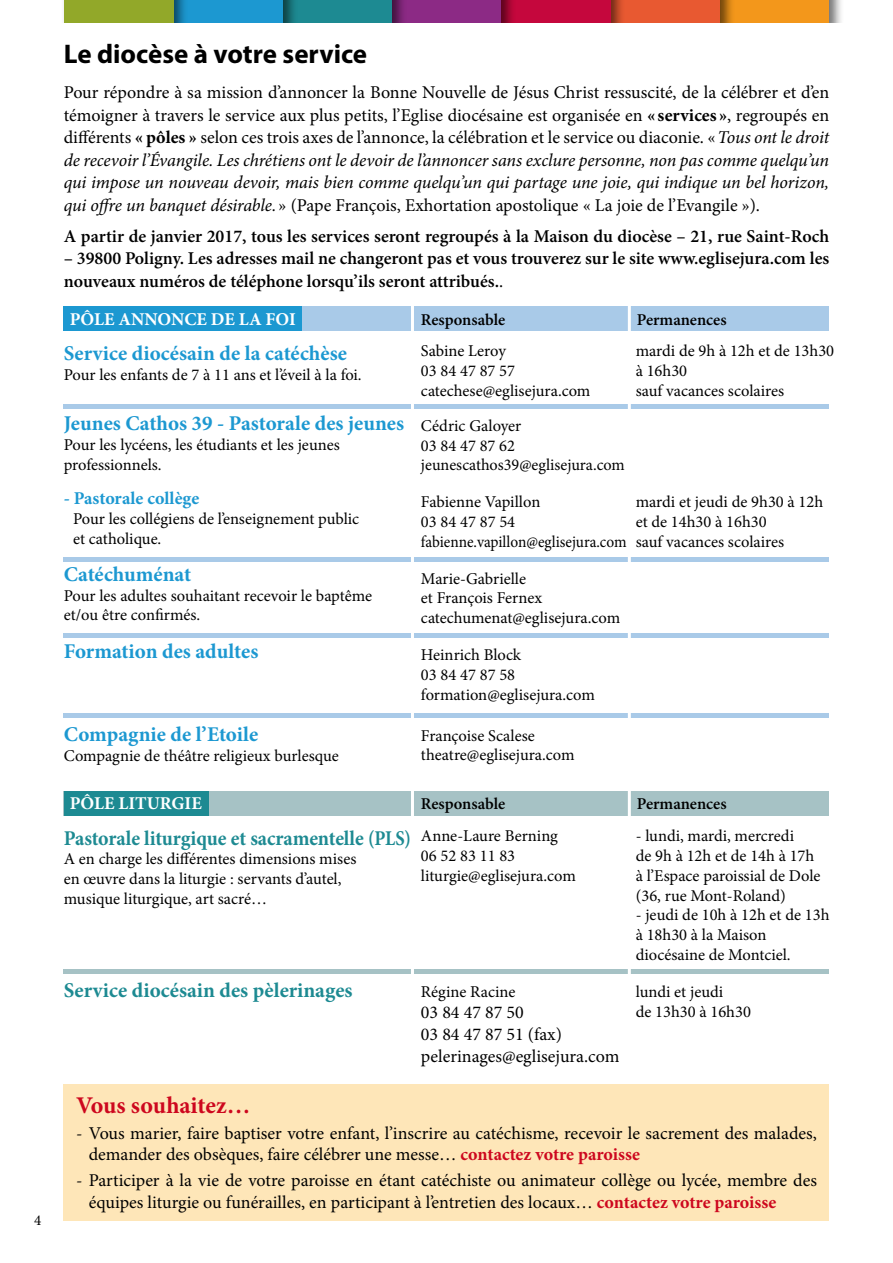
<style>
.page{position:relative;width:893px;height:1263px;background:#fff}
.page>*{position:absolute;margin:0;border:0;box-sizing:border-box;transform-origin:0 0}
.t1{font:700 27px "Myriad Pro";color:#000}
.t2{font:700 24px "Minion Pro";letter-spacing:-.005em;color:#cd071e}
.t3{font:700 21px "Minion Pro";color:#1c98d1}
.t4{font:700 21px "Minion Pro";color:#1d8a92;scale:.95 1}
.t5{font:700 21px "Minion Pro";color:#1d8a92}
.t6{font:18px/22.5px "Minion Pro";color:#000}
.t7{font:600 18px/22.5px "Minion Pro";color:#000}
.t8{font:700 18px "Minion Pro";color:#fff}
.t9{font:700 18px "Minion Pro";color:#1c98d1}
.t10{font:16.5px/19.8px "Minion Pro";color:#000}
.t11{font:600 16.5px "Minion Pro";color:#000}
.t12{font:15px "Minion Pro";color:#000}
.s1{font-weight:700}
.s2{font-style:italic}
.s3{font-weight:400}
.s4{font-weight:700;color:#cd071e}
</style>
<div class="page">
<div style="left:64px;top:1084px;width:765px;height:136px;background:#fee6b8"></div>
<div style="left:64px;top:306px;width:765px;height:25px;background:#a9cae8"></div>
<div style="left:64px;top:791px;width:765px;height:25px;background:#a6c2c5"></div>
<div style="left:64px;top:306px;width:238px;height:25px;background:#1c98d1"></div>
<div style="left:64px;top:791px;width:144px;height:25px;background:#1d8a92"></div>
<hr style="left:64px;top:404px;width:765px;height:4px;background:#a9cae8">
<div style="left:64px;top:969px;width:765px;height:5px;background:#a6c2c5"></div>
<hr style="left:64px;top:557px;width:765px;height:4px;background:#a9cae8">
<hr style="left:64px;top:634px;width:765px;height:4px;background:#a9cae8">
<hr style="left:64px;top:713px;width:765px;height:4px;background:#a9cae8">
<hr style="left:411px;top:302px;width:3px;height:467px;background:#fff">
<hr style="left:411px;top:787px;width:3px;height:198px;background:#fff">
<hr style="left:628px;top:302px;width:3px;height:472px;background:#fff">
<hr style="left:628px;top:787px;width:3px;height:198px;background:#fff">
<div style="left:716px;top:0;width:128px;height:39px;background:#000;opacity:.55"></div>
<div style="left:720px;top:0;width:109px;height:24px;background:#f3971b"></div>
<div style="left:607px;top:0;width:128px;height:39px;background:#000;opacity:.55"></div>
<div style="left:610px;top:0;width:110px;height:24px;background:#e85931"></div>
<div style="left:498px;top:0;width:127px;height:39px;background:#000;opacity:.55"></div>
<div style="left:501px;top:0;width:109px;height:24px;background:#c5073d"></div>
<div style="left:389px;top:0;width:127px;height:39px;background:#000;opacity:.55"></div>
<div style="left:392px;top:0;width:109px;height:24px;background:#8c2a85"></div>
<div style="left:279px;top:0;width:128px;height:39px;background:#000;opacity:.55"></div>
<div style="left:283px;top:0;width:109px;height:24px;background:#1d8a92"></div>
<div style="left:170px;top:0;width:128px;height:39px;background:#000;opacity:.55"></div>
<div style="left:173px;top:0;width:110px;height:24px;background:#1c98d1"></div>
<div style="left:61px;top:0;width:127px;height:39px;background:#000;opacity:.55"></div>
<div style="left:64px;top:0;width:109px;height:24px;background:#92a829"></div>
<div style="left:43px;top:24px;width:812px;height:21px;background:#fff"></div>
<p class="t12" style="left:34px;top:1210px;width:9px">4</p>
<h1 class="t1" style="left:64px;top:36px;width:305px">Le diocèse à votre service</h1>
<p class="t6" style="left:64px;top:81px;width:767px;text-align:justify">Pour répondre à sa mission d’annoncer la Bonne Nouvelle de Jésus Christ ressuscité, de la célébrer et d’en témoigner à travers le service aux plus petits, l’Eglise diocésaine est organisée en <span class="s1">« services »</span>, regroupés en différents <span class="s1">« pôles »</span> selon ces trois axes de l’annonce, la célébration et le service ou diaconie. «<span class="s2">Tous ont le droit de recevoir l’Évangile. Les chrétiens ont le devoir de l’annoncer sans exclure personne, non pas comme quelqu’un qui impose un nouveau devoir, mais bien comme quelqu’un qui partage une joie, qui indique un bel horizon, qui offre un banquet désirable.</span> » (Pape François, Exhortation apostolique « La joie de l’Evangile »).</p>
<p class="t7" style="left:64px;top:225px;width:767px">A partir de janvier 2017, tous les services seront regroupés à la Maison du diocèse – 21, rue Saint-Roch</p>
<p class="t7" style="left:64px;top:247px;width:767px">– 39800 Poligny. Les adresses mail ne changeront pas et vous trouverez sur le site www.eglisejura.com les nouveaux numéros de téléphone lorsqu’ils seront attribués.<span class="s3">.</span></p>
<p class="t8" style="left:70px;top:306px;width:228px">PÔLE ANNONCE DE LA FOI</p>
<p class="t11" style="left:421px;top:308px;width:86px">Responsable</p>
<p class="t11" style="left:637px;top:308px;width:91px">Permanences</p>
<p class="t3" style="left:64px;top:338px;width:285px">Service diocésain de la catéchèse</p>
<p class="t10" style="left:64px;top:364px;width:299px">Pour les enfants de 7 à 11 ans et l’éveil à la foi.</p>
<p class="t3" style="left:64px;top:409px;width:342px">Jeunes Cathos 39 - Pastorale des jeunes</p>
<p class="t10" style="left:64px;top:435px;width:277px">Pour les lycéens, les étudiants et les jeunes professionnels.</p>
<p class="t9" style="left:64px;top:486px;width:137px">- Pastorale collège</p>
<p class="t10" style="left:73px;top:509px;width:288px">Pour les collégiens de l’enseignement public et catholique.</p>
<p class="t3" style="left:64px;top:559px;width:129px">Catéchuménat</p>
<p class="t10" style="left:64px;top:585px;width:310px">Pour les adultes souhaitant recevoir le baptême et/ou être confirmés.</p>
<p class="t3" style="left:64px;top:637px;width:196px">Formation des adultes</p>
<p class="t3" style="left:64px;top:720px;width:196px">Compagnie de l’Etoile</p>
<p class="t10" style="left:64px;top:746px;width:277px">Compagnie de théâtre religieux burlesque</p>
<p class="t10" style="left:421px;top:341px;width:171px">Sabine Leroy<br>03 84 47 87 57 catechese@eglisejura.com</p>
<p class="t10" style="left:421px;top:416px;width:205px">Cédric Galoyer<br>03 84 47 87 62 jeunescathos39@eglisejura.com</p>
<p class="t10" style="left:421px;top:492px;width:207px">Fabienne Vapillon<br>03 84 47 87 54 fabienne.vapillon@eglisejura.com</p>
<p class="t10" style="left:421px;top:568px;width:201px">Marie-Gabrielle<br>et François Fernex catechumenat@eglisejura.com</p>
<p class="t10" style="left:421px;top:645px;width:176px">Heinrich Block<br>03 84 47 87 58 formation@eglisejura.com</p>
<p class="t10" style="left:421px;top:725px;width:155px">Françoise Scalese theatre@eglisejura.com</p>
<p class="t10" style="left:636px;top:341px;width:200px">mardi de 9h à 12h et de 13h30 à 16h30<br>sauf vacances scolaires</p>
<p class="t10" style="left:636px;top:492px;width:189px">mardi et jeudi de 9h30 à 12h et de 14h30 à 16h30<br>sauf vacances scolaires</p>
<p class="t8" style="left:70px;top:791px;width:133px">PÔLE LITURGIE</p>
<p class="t11" style="left:421px;top:793px;width:86px">Responsable</p>
<p class="t11" style="left:637px;top:793px;width:91px">Permanences</p>
<p class="t4" style="left:64px;top:823px;width:367px">Pastorale liturgique et sacramentelle (PLS)</p>
<p class="t10" style="left:64px;top:849px;width:294px">A en charge les différentes dimensions mises en œuvre dans la liturgie : servants d’autel, musique liturgique, art sacré…</p>
<p class="t10" style="left:421px;top:826px;width:156px">Anne-Laure Berning<br>06 52 83 11 83 liturgie@eglisejura.com</p>
<p class="t5" style="left:64px;top:975px;width:290px">Service diocésain des pèlerinages</p>
<p class="t10" style="left:421px;top:982px;width:96px">Régine Racine</p>
<p class="t6" style="left:421px;top:1002px;width:200px;line-height:21.6px">03 84 47 87 50<br>03 84 47 87 51 (fax) pelerinages@eglisejura.com</p>
<p class="t10" style="left:636px;top:826px;width:186px">- lundi, mardi, mercredi<br>de 9h à 12h et de 14h à 17h à l’Espace paroissial de Dole (36, rue Mont-Roland)</p>
<p class="t10" style="left:636px;top:905px;width:195px">- jeudi de 10h à 12h et de 13h à 18h30 à la Maison diocésaine de Montciel.</p>
<p class="t10" style="left:636px;top:982px;width:117px">lundi et jeudi<br>de 13h30 à 16h30</p>
<h2 class="t2" style="left:76px;top:1088px;width:176px">Vous souhaitez…</h2>
<p class="t6" style="left:89px;top:1122px;width:730px;line-height:21.6px;text-indent:-13px">- Vous marier, faire baptiser votre enfant, l’inscrire au catéchisme, recevoir le sacrement des malades, demander des obsèques, faire célébrer une messe… <span class="s4">contactez votre paroisse</span></p>
<p class="t6" style="left:89px;top:1169px;width:730px;line-height:21.6px;text-indent:-13px">- Participer à la vie de votre paroisse en étant catéchiste ou animateur collège ou lycée, membre des équipes liturgie ou funérailles, en participant à l’entretien des locaux… <span class="s4">contactez votre paroisse</span></p>
</div>
